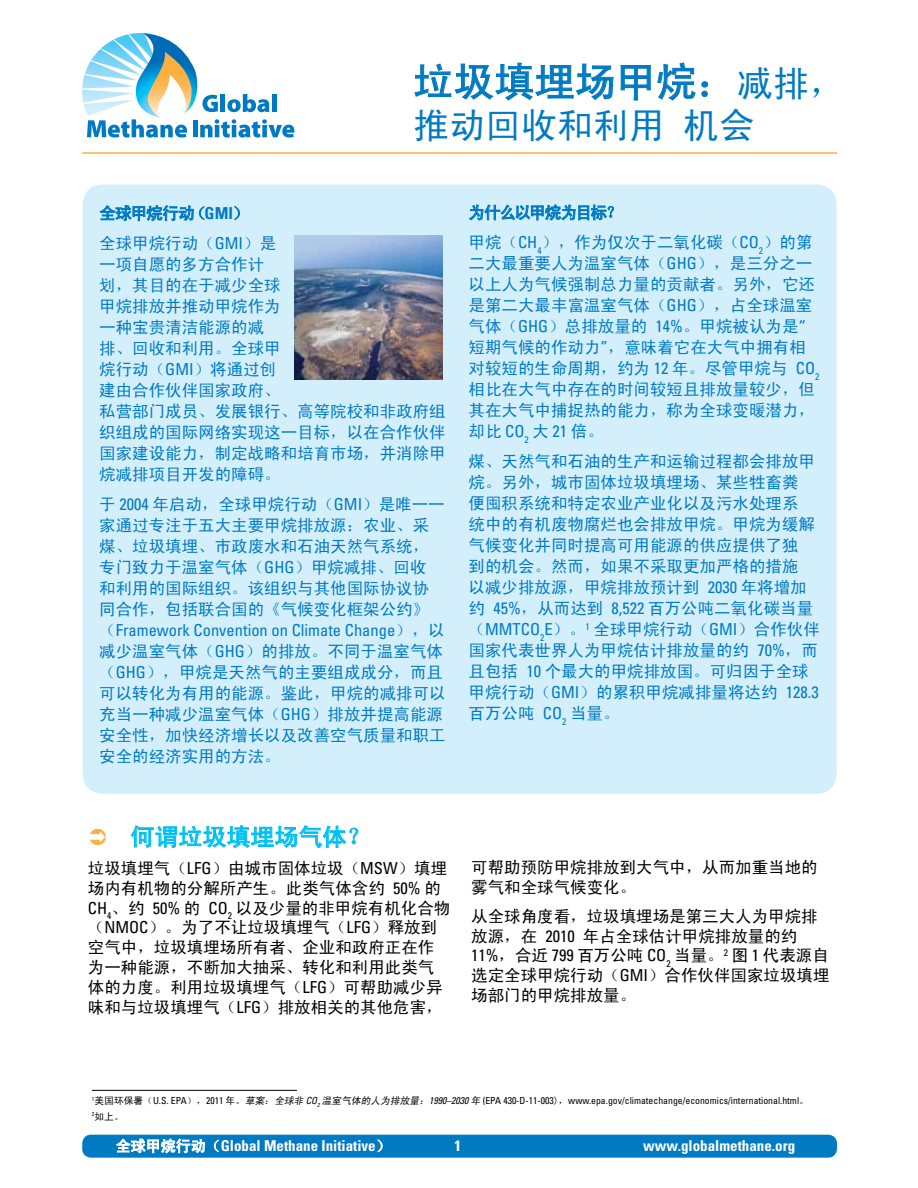
<style>
.page{position:relative;width:918px;height:1188px;background:#fff}
.page>*{position:absolute;margin:0;border:0;box-sizing:border-box;transform-origin:0 0}
.t1{font:40.5px "Sim Hei";color:#007ac2}
.t2{font:36px "Sim Hei";color:#007ac2}
.t3{font:24px "Sim Hei";color:#00c0f3}
.t4{font:16.5px/21px "Sim Hei";color:#007ac2}
.t5{font:16.5px/19.8px "Sim Hei";color:#000}
.t6{font:condensed 16.5px "Univers LT Std";color:#007ac2}
.t7{font:700 condensed 15px "Univers LT Std";color:#fff}
.t8{font:condensed 9.75px "Univers LT Std";color:#000}
.t9{font:9.75px "Sim Hei";color:#000}
.s1{font-size:36px}
.s2{font-family:"Univers LT Std";font-weight:700;font-stretch:condensed}
.s3{font-family:"Univers LT Std";font-stretch:condensed}
.s4{font-family:"Sim Hei";font-stretch:normal}
.s5{font-family:"Sim Hei";font-style:italic;font-stretch:normal}
.s6{font-style:italic}
.s7{font-family:"Sim Hei";font-weight:400;font-stretch:normal}
</style>
<div class="page">
<svg style="left:82px;top:33px;width:212px;height:105px"></svg>
<div style="left:83px;top:184px;width:754px;height:610px;background:#d4effc;border-radius:20px"></div>
<svg style="left:100px;top:205px;width:104px;height:16px"></svg>
<svg style="left:234px;top:206px;width:6px;height:14px"></svg>
<svg style="left:469px;top:204px;width:145px;height:16px"></svg>
<div style="left:82px;top:1135px;width:755px;height:23px;background:#007ac2;border-radius:9px"></div>
<svg style="left:116px;top:1139px;width:89px;height:14px"></svg>
<svg style="left:214px;top:1140px;width:5px;height:12px"></svg>
<svg style="left:378px;top:1140px;width:5px;height:12px"></svg>
<svg style="left:415px;top:63px;width:199px;height:37px"></svg>
<svg style="left:621px;top:65px;width:30px;height:35px"></svg>
<svg style="left:658px;top:63px;width:38px;height:37px"></svg>
<svg style="left:702px;top:81px;width:6px;height:16px"></svg>
<hr style="left:82px;top:152px;width:755px;height:2px;background:#fbb040">
<img style="left:294px;top:236px;width:149px;height:144px">
<svg style="left:131px;top:825px;width:227px;height:24px"></svg>
<hr style="left:92px;top:1090px;width:205px;height:1px;background:#000">
<h1 class="t1" style="left:413px;top:61px;width:433px">垃圾填埋场甲烷：<span class="s1">减排，</span></h1>
<h2 class="t2" style="left:413px;top:107px;width:343px">推动回收和利用 机会</h2>
<p class="t4" style="left:99px;top:198px;width:178px;line-height:30px">全球甲烷行动（<span class="s2">GMI</span>）<br>全球甲烷行动（<span class="s3">GMI</span>）是</p>
<p class="t4" style="left:99px;top:254px;width:348px">一项自愿的多方合作计<br>划，其目的在于减少全球<br>甲烷排放并推动甲烷作为<br>一种宝贵清洁能源的减<br>排、回收和利用。全球甲<br>烷行动（<span class="s3">GMI</span>）将通过创<br>建由合作伙伴国家政府、<br>私营部门成员、发展银行、高等院校和非政府组织组成的国际网络实现这一目标，以在合作伙伴国家建设能力，制定战略和培育市场，并消除甲烷减排项目开发的障碍。</p>
<p class="t4" style="left:99px;top:494px;width:347px">于 <span class="s3">2004</span> 年启动，全球甲烷行动（<span class="s3">GMI</span>）是唯一一家通过专注于五大主要甲烷排放源：农业、采煤、垃圾填埋、市政废水和石油天然气系统，专门致力于温室气体（<span class="s3">GHG</span>）甲烷减排、回收和利用的国际组织。该组织与其他国际协议协同合作，包括联合国的《气候变化框架公约》</p>
<p class="t6" style="left:99px;top:620px;width:347px"><span class="s4">（</span>Framework Convention on Climate Change<span class="s4">），以</span></p>
<p class="t4" style="left:99px;top:641px;width:348px">减少温室气体（<span class="s3">GHG</span>）的排放。不同于温室气体（<span class="s3">GHG</span>），甲烷是天然气的主要组成成分，而且可以转化为有用的能源。鉴此，甲烷的减排可以充当一种减少温室气体（<span class="s3">GHG</span>）排放并提高能源安全性，加快经济增长以及改善空气质量和职工安全的经济实用的方法。</p>
<p class="t4" style="left:469px;top:197px;width:346px;line-height:30px">为什么以甲烷为目标？<br>甲烷（<span class="s3">CH</span><sub>4</sub>），作为仅次于二氧化碳（<span class="s3">CO</span><sub>2</sub>）的第</p>
<p class="t4" style="left:469px;top:253px;width:352px">二大最重要人为温室气体（<span class="s3">GHG</span>），是三分之一以上人为气候强制总力量的贡献者。另外，它还是第二大最丰富温室气体（<span class="s3">GHG</span>），占全球温室气体（<span class="s3">GHG</span>）总排放量的 <span class="s3">14%</span>。甲烷被认为是<span class="s3">“</span>短期气候的作动力<span class="s3">”</span>，意味着它在大气中拥有相对较短的生命周期，约为 <span class="s3">12</span> 年。尽管甲烷与 <span class="s3">CO</span><sub>2</sub>相比在大气中存在的时间较短且排放量较少，但其在大气中捕捉热的能力，称为全球变暖潜力，却比 <span class="s3">CO</span><sub>2</sub> 大 <span class="s3">21</span> 倍。</p>
<p class="t4" style="left:469px;top:451px;width:353px">煤、天然气和石油的生产和运输过程都会排放甲烷。另外，城市固体垃圾填埋场、某些牲畜粪<br>便囤积系统和特定农业产业化以及污水处理系<br>统中的有机废物腐烂也会排放甲烷。甲烷为缓解气候变化并同时提高可用能源的供应提供了独<br>到的机会。然而，如果不采取更加严格的措施<br>以减少排放源，甲烷排放预计到 <span class="s3">2030</span> 年将增加约 <span class="s3">45%</span>，从而达到 <span class="s3">8,522</span> 百万公吨二氧化碳当量（<span class="s3">MMTCO</span><sub>2</sub><span class="s3">E</span>）。<sup>1</sup> 全球甲烷行动（<span class="s3">GMI</span>）合作伙伴国家代表世界人为甲烷估计排放量的约 <span class="s3">70%</span>，而且包括 <span class="s3">10</span> 个最大的甲烷排放国。可归因于全球甲烷行动（<span class="s3">GMI</span>）的累积甲烷减排量将达约 <span class="s3">128.3</span>百万公吨 <span class="s3">CO</span><sub>2</sub> 当量。</p>
<h3 class="t3" style="left:131px;top:825px;width:241px">何谓垃圾填埋场气体？</h3>
<p class="t5" style="left:88px;top:858px;width:364px">垃圾填埋气（<span class="s3">LFG</span>）由城市固体垃圾（<span class="s3">MSW</span>）填埋场内有机物的分解所产生。此类气体含约 <span class="s3">50%</span> 的<br><span class="s3">CH</span><sub>4</sub>、约 <span class="s3">50%</span> 的 <span class="s3">CO</span><sub>2</sub> 以及少量的非甲烷有机化合物（<span class="s3">NMOC</span>）。为了不让垃圾填埋气（<span class="s3">LFG</span>）释放到空气中，垃圾填埋场所有者、企业和政府正在作为一种能源，不断加大抽采、转化和利用此类气体的力度。利用垃圾填埋气（<span class="s3">LFG</span>）可帮助减少异味和与垃圾填埋气（<span class="s3">LFG</span>）排放相关的其他危害，</p>
<p class="t5" style="left:471px;top:857px;width:348px">可帮助预防甲烷排放到大气中，从而加重当地的雾气和全球气候变化。</p>
<p class="t5" style="left:471px;top:906px;width:360px">从全球角度看，垃圾填埋场是第三大人为甲烷排放源，在 <span class="s3">2010</span> 年占全球估计甲烷排放量的约<br><span class="s3">11%</span>，合近 <span class="s3">799</span> 百万公吨 <span class="s3">CO</span><sub>2</sub> 当量。<sup>2</sup> 图 <span class="s3">1</span> 代表源自选定全球甲烷行动（<span class="s3">GMI</span>）合作伙伴国家垃圾填埋场部门的甲烷排放量。</p>
<p class="t8" style="left:92px;top:1095px;width:718px"><sup>1</sup><span class="s4">美国环保署（</span>U.S. EPA<span class="s4">），</span>2011 <span class="s4">年。</span><span class="s5">草案：全球非</span> <span class="s6">CO</span><sub>2</sub> <span class="s5">温室气体的人为排放量：</span><span class="s6">1990–2030</span> <span class="s5">年</span> (EPA 430-D-11-003<span class="s4">)，</span>www.epa.gov/climatechange/economics/international.html<span class="s4">。</span></p>
<p class="t9" style="left:92px;top:1111px;width:33px"><sup>2</sup>如上。</p>
<p class="t7" style="left:116px;top:1137px;width:277px"><span class="s7">全球甲烷行动（</span>Global Methane Initiative<span class="s7">）</span></p>
<p class="t7" style="left:454px;top:1137px;width:8px">1</p>
<p class="t7" style="left:643px;top:1137px;width:153px">www.globalmethane.org</p>
</div>
